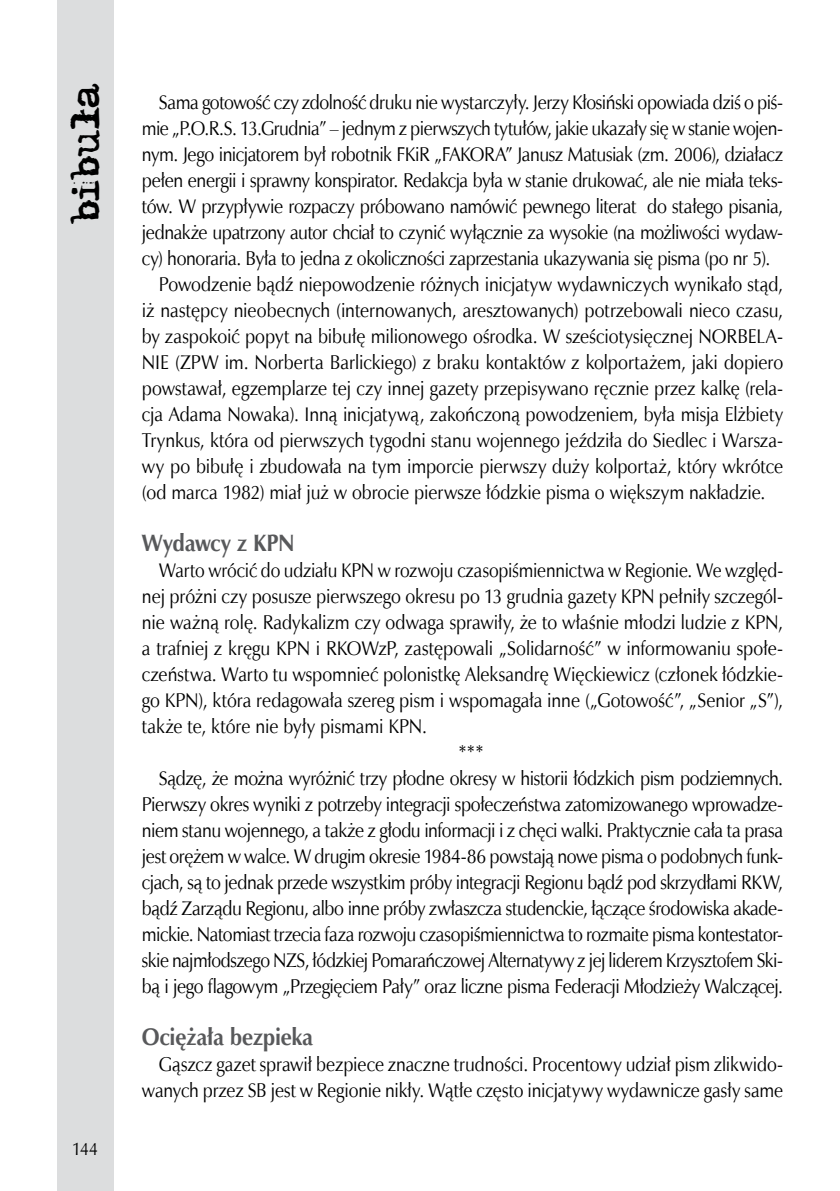
<style>
.page{position:relative;width:840px;height:1191px;background:#fff}
.page>*{position:absolute;margin:0;border:0;box-sizing:border-box;transform-origin:0 0}
.t1{font:36px "Maszyna";letter-spacing:-.02em;color:#000}
.t2{font:700 24px "Zapf Humnst EU";letter-spacing:-.01em;color:#58595b;scale:.9 1}
.t3{font:20px/26px "Zapf Humnst EU";letter-spacing:-.01em;color:#000;text-align:right;scale:.9 1}
.t4{font:20px "Zapf Humnst EU";letter-spacing:-.01em;color:#000;scale:.89 1}
.t5{font:20px "Zapf Humnst EU";letter-spacing:-.01em;color:#000;scale:.88 1}
.t6{font:18px "Zapf Humnst EU";color:#000;scale:.9 1}
</style>
<div class="page">
<div style="left:57px;top:0;width:56px;height:1191px;background:#dcddde"></div>
<h1 class="t1" style="left:65px;top:224px;width:143px;rotate:-90deg">bibuła</h1>
<p class="t3" style="left:159px;top:89px;width:694px">Sama gotowość czy zdolność druku nie wystarczyły. Jerzy Kłosiński opowiada dziś o piś-</p>
<p class="t4" style="left:142px;top:115px;width:721px">mie „P.O.R.S. 13.Grudnia” – jednym z pierwszych tytułów, jakie ukazały się w stanie wojen-</p>
<p class="t3" style="left:142px;top:141px;width:713px">nym. Jego inicjatorem był robotnik FKiR „FAKORA” Janusz Matusiak (zm. 2006), działacz</p>
<p class="t3" style="left:142px;top:167px;width:713px">pełen energii i sprawny konspirator. Redakcja była w stanie drukować, ale nie miała teks-</p>
<p class="t3" style="left:142px;top:193px;width:713px">tów. W przypływie rozpaczy próbowano namówić pewnego literat do stałego pisania,</p>
<p class="t3" style="left:142px;top:219px;width:713px">jednakże upatrzony autor chciał to czynić wyłącznie za wysokie (na możliwości wydaw-</p>
<p class="t3" style="left:142px;top:245px;width:699px">cy) honoraria. Była to jedna z okoliczności zaprzestania ukazywania się pisma (po nr 5).</p>
<p class="t3" style="left:159px;top:271px;width:694px">Powodzenie bądź niepowodzenie różnych inicjatyw wydawniczych wynikało stąd,</p>
<p class="t3" style="left:142px;top:297px;width:713px">iż następcy nieobecnych (internowanych, aresztowanych) potrzebowali nieco czasu,</p>
<p class="t3" style="left:142px;top:323px;width:713px">by zaspokoić popyt na bibułę milionowego ośrodka. W sześciotysięcznej NORBELA-</p>
<p class="t3" style="left:142px;top:349px;width:713px">NIE (ZPW im. Norberta Barlickiego) z braku kontaktów z kolportażem, jaki dopiero</p>
<p class="t3" style="left:142px;top:375px;width:713px">powstawał, egzemplarze tej czy innej gazety przepisywano ręcznie przez kalkę (rela-</p>
<p class="t3" style="left:142px;top:401px;width:713px">cja Adama Nowaka). Inną inicjatywą, zakończoną powodzeniem, była misja Elżbiety</p>
<p class="t3" style="left:142px;top:427px;width:713px">Trynkus, która od pierwszych tygodni stanu wojennego jeździła do Siedlec i Warsza-</p>
<p class="t3" style="left:142px;top:453px;width:713px">wy po bibułę i zbudowała na tym imporcie pierwszy duży kolportaż, który wkrótce</p>
<p class="t3" style="left:142px;top:479px;width:694px">(od marca 1982) miał już w obrocie pierwsze łódzkie pisma o większym nakładzie.</p>
<p class="t2" style="left:142px;top:528px;width:171px">Wydawcy z KPN</p>
<p class="t5" style="left:159px;top:557px;width:710px">Warto wrócić do udziału KPN w rozwoju czasopiśmiennictwa w Regionie. We względ-</p>
<p class="t3" style="left:142px;top:583px;width:713px">nej próżni czy posusze pierwszego okresu po 13 grudnia gazety KPN pełniły szczegól-</p>
<p class="t3" style="left:142px;top:609px;width:713px">nie ważną rolę. Radykalizm czy odwaga sprawiły, że to właśnie młodzi ludzie z KPN,</p>
<p class="t3" style="left:142px;top:635px;width:713px">a trafniej z kręgu KPN i RKOWzP, zastępowali „Solidarność” w informowaniu społe-</p>
<p class="t3" style="left:142px;top:661px;width:713px">czeństwa. Warto tu wspomnieć polonistkę Aleksandrę Więckiewicz (członek łódzkie-</p>
<p class="t3" style="left:142px;top:687px;width:713px">go KPN), która redagowała szereg pism i wspomagała inne („Gotowość”, „Senior „S”),</p>
<p class="t3" style="left:142px;top:713px;width:318px">także te, które nie były pismami KPN.</p>
<p class="t3" style="left:458px;top:739px;width:30px">***</p>
<p class="t3" style="left:159px;top:765px;width:694px">Sądzę, że można wyróżnić trzy płodne okresy w historii łódzkich pism podziemnych.</p>
<p class="t3" style="left:142px;top:791px;width:713px">Pierwszy okres wyniki z potrzeby integracji społeczeństwa zatomizowanego wprowadze-</p>
<p class="t3" style="left:142px;top:817px;width:713px">niem stanu wojennego, a także z głodu informacji i z chęci walki. Praktycznie cała ta prasa</p>
<p class="t3" style="left:142px;top:843px;width:713px">jest orężem w walce. W drugim okresie 1984-86 powstają nowe pisma o podobnych funk-</p>
<p class="t3" style="left:142px;top:869px;width:713px">cjach, są to jednak przede wszystkim próby integracji Regionu bądź pod skrzydłami RKW,</p>
<p class="t3" style="left:142px;top:895px;width:713px">bądź Zarządu Regionu, albo inne próby zwłaszcza studenckie, łączące środowiska akade-</p>
<p class="t3" style="left:142px;top:921px;width:713px">mickie. Natomiast trzecia faza rozwoju czasopiśmiennictwa to rozmaite pisma kontestator-</p>
<p class="t4" style="left:142px;top:947px;width:721px">skie najmłodszego NZS, łódzkiej Pomarańczowej Alternatywy z jej liderem Krzysztofem Ski-</p>
<p class="t3" style="left:142px;top:973px;width:713px">bą i jego flagowym „Przegięciem Pały” oraz liczne pisma Federacji Młodzieży Walczącej.</p>
<p class="t2" style="left:142px;top:1022px;width:192px">Ociężała bezpieka</p>
<p class="t3" style="left:142px;top:1051px;width:713px">Gąszcz gazet sprawił bezpiece znaczne trudności. Procentowy udział pism zlikwido&shy;wanych przez SB jest w Regionie nikły. Wątłe często inicjatywy wydawnicze gasły same</p>
<p class="t6" style="left:72px;top:1137px;width:30px">144</p>
</div>
